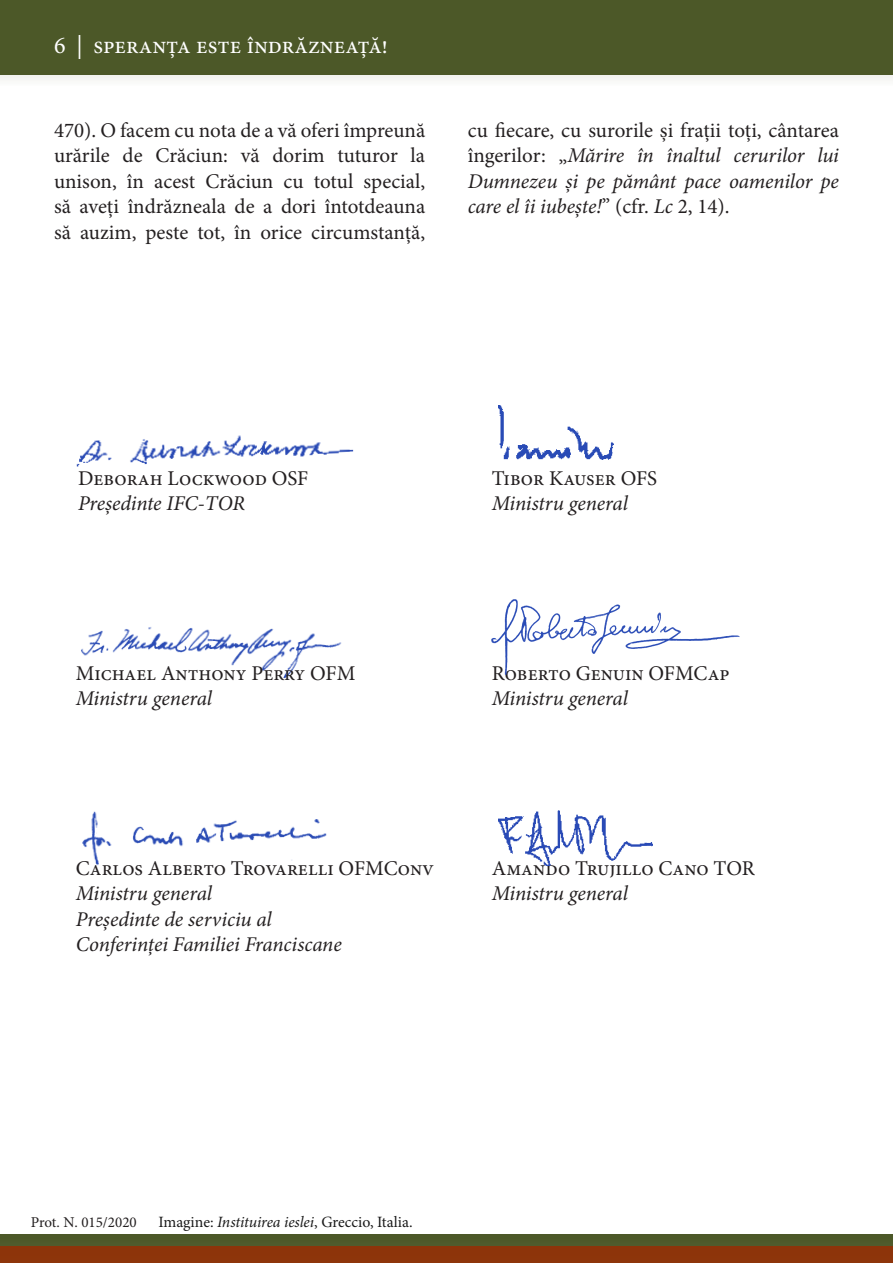
<style>
.page{position:relative;width:893px;height:1263px;background:#fff}
.page>*{position:absolute;margin:0;border:0;box-sizing:border-box;transform-origin:0 0}
.t1{font:24px "Minion Pro";color:#fff}
.Natale2020_Paragraph{font:21px/25.5px "Minion Pro";color:#231f20;text-align:justify}
.Natale2020_Paragraph-2{font:italic 21px/25.5px "Minion Pro";letter-spacing:-.01em;color:#231f20;text-align:justify}
.Notes{font:15.75px "Minion Pro";color:#1a1a1a}
._002corpo{font:15px "Minion Pro";color:#231f20}
.s1{font-style:normal}
.s2{font-style:italic}
</style>
<div class="page">
<div style="left:0;top:1235px;width:893px;height:28px;background:#4c5828"></div>
<div style="left:0;top:1246px;width:893px;height:17px;background:#8d340a"></div>
<img style="left:81px;top:627px;width:261px;height:51px">
<img style="left:82px;top:811px;width:245px;height:55px">
<img style="left:492px;top:600px;width:248px;height:75px">
<svg style="left:0;top:74px;width:893px;height:6px;fill:#f3f4f0"></svg>
<img style="left:499px;top:810px;width:153px;height:55px">
<img style="left:498px;top:405px;width:115px;height:54px">
<img style="left:76px;top:435px;width:277px;height:31px">
<div style="left:0;top:0;width:893px;height:74px;background:#4c5828"></div>
<p class="t1" style="left:54px;top:29px;width:335px">6 | speranța este îndrăzneață!</p>
<p class="Natale2020_Paragraph" style="left:54px;top:117px;width:373px">470). O facem cu nota de a vă oferi împreună urările de Crăciun: vă dorim tuturor la unison, în acest Crăciun cu totul special, să aveți îndrăzneala de a dori întotdeauna să auzim, peste tot, în orice circumstanță,</p>
<p class="Natale2020_Paragraph-2" style="left:468px;top:117px;width:373px"><span class="s1">cu fiecare, cu surorile și frații toți, cântarea îngerilor: „</span>Mărire în înaltul cerurilor lui Dumnezeu şi pe pământ pace oamenilor pe care el îi iubeşte!<span class="s1">” (cfr.</span> Lc <span class="s1">2, 14).</span></p>
<p class="Natale2020_Paragraph" style="left:78px;top:465px;width:232px">Deborah Lockwood OSF</p>
<p class="Natale2020_Paragraph-2" style="left:78px;top:490px;width:168px">Președinte IFC-TOR</p>
<p class="Natale2020_Paragraph" style="left:492px;top:465px;width:167px">Tibor Kauser OFS</p>
<p class="Natale2020_Paragraph-2" style="left:492px;top:490px;width:138px">Ministru general</p>
<p class="Natale2020_Paragraph" style="left:76px;top:660px;width:281px">Michael Anthony Perry OFM</p>
<p class="Natale2020_Paragraph-2" style="left:76px;top:685px;width:138px">Ministru general</p>
<p class="Natale2020_Paragraph" style="left:492px;top:660px;width:239px">Roberto Genuin OFMCap</p>
<p class="Natale2020_Paragraph-2" style="left:492px;top:685px;width:138px">Ministru general</p>
<p class="Natale2020_Paragraph" style="left:76px;top:856px;width:360px">Carlos Alberto Trovarelli OFMConv</p>
<p class="Natale2020_Paragraph-2" style="left:76px;top:881px;width:138px">Ministru general</p>
<p class="Natale2020_Paragraph-2" style="left:76px;top:906px;width:198px">Președinte de serviciu al</p>
<p class="Natale2020_Paragraph-2" style="left:76px;top:931px;width:267px">Conferinței Familiei Franciscane</p>
<p class="Natale2020_Paragraph" style="left:492px;top:856px;width:265px">Amando Trujillo Cano TOR</p>
<p class="Natale2020_Paragraph-2" style="left:492px;top:881px;width:138px">Ministru general</p>
<p class="_002corpo" style="left:31px;top:1212px;width:107px">Prot. N. 015/2020</p>
<p class="Notes" style="left:158px;top:1211px;width:256px">Imagine: <span class="s2">Instituirea ieslei</span>, Greccio, Italia.</p>
</div>
